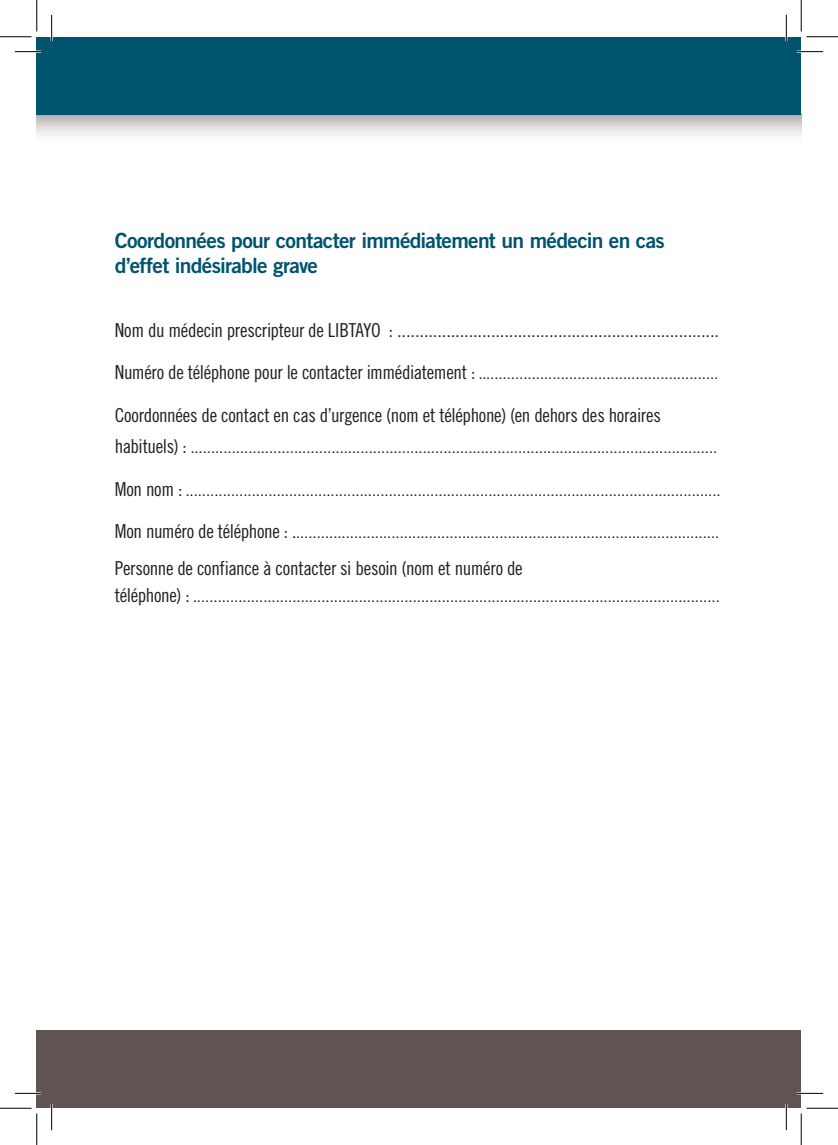
<style>
.page{position:relative;width:838px;height:1145px;background:#fff}
.page>*{position:absolute;margin:0;border:0;box-sizing:border-box;transform-origin:0 0}
.t1{font:21px/25.2px "Trade Gothic LT Pro Bd 2";letter-spacing:-.035em;color:#00546e}
.t2{font:19.25px "Trade Gothic LT Pro Cn 18";letter-spacing:-.015em;color:#231f20}
.t3{font:300 19.25px "Trade Gothic LT Pro";color:#231f20}
.t4{font:300 17.5px "Trade Gothic LT Pro";color:#231f20}
.s1{font-family:"Trade Gothic LT Pro Cn 18";font-weight:400}
.s2{font-family:"Trade Gothic LT Pro Cn 18";font-weight:400;font-size:19.25px}
</style>
<div class="page">
<svg style="left:37px;top:115px;width:764px;height:21px"></svg>
<div style="left:37px;top:1030px;width:764px;height:78px;background:#5f5452"></div>
<div style="left:37px;top:37px;width:764px;height:78px;background:#00546e"></div>
<hr style="left:15px;top:51px;width:26px;height:2px;background:#fff">
<hr style="left:796px;top:51px;width:27px;height:2px;background:#fff">
<hr style="left:15px;top:1092px;width:26px;height:2px;background:#fff">
<hr style="left:796px;top:1092px;width:27px;height:2px;background:#fff">
<hr style="left:51px;top:15px;width:2px;height:26px;background:#fff">
<hr style="left:51px;top:1104px;width:2px;height:26px;background:#fff">
<hr style="left:785px;top:15px;width:2px;height:26px;background:#fff">
<hr style="left:785px;top:1104px;width:2px;height:26px;background:#fff">
<svg style="left:15px;top:51px;width:26px;height:1px"></svg>
<svg style="left:796px;top:51px;width:27px;height:1px"></svg>
<svg style="left:15px;top:1093px;width:26px;height:1px"></svg>
<svg style="left:796px;top:1093px;width:27px;height:1px"></svg>
<svg style="left:51px;top:15px;width:1px;height:26px"></svg>
<svg style="left:51px;top:1104px;width:1px;height:26px"></svg>
<svg style="left:786px;top:15px;width:1px;height:26px"></svg>
<svg style="left:786px;top:1104px;width:1px;height:26px"></svg>
<hr style="left:0;top:36px;width:32px;height:1px;background:#000">
<hr style="left:806px;top:36px;width:31px;height:1px;background:#000">
<hr style="left:0;top:1108px;width:32px;height:1px;background:#000">
<hr style="left:806px;top:1108px;width:31px;height:1px;background:#000">
<hr style="left:36px;top:0;width:1px;height:31px;background:#000">
<hr style="left:36px;top:1113px;width:1px;height:32px;background:#000">
<hr style="left:800px;top:0;width:1px;height:31px;background:#000">
<hr style="left:800px;top:1113px;width:1px;height:32px;background:#000">
<p class="t1" style="left:115px;top:227px;width:551px">Coordonnées pour contacter immédiatement un médecin en cas d’effet indésirable grave</p>
<p class="t3" style="left:115px;top:318px;width:606px"><span class="s1">Nom du médecin prescripteur de LIBTAYO :</span> ........................................................................</p>
<p class="t4" style="left:115px;top:362px;width:605px"><span class="s2">Numéro de téléphone pour le contacter immédiatement :</span> <span class="s1">..</span>........................................................</p>
<p class="t2" style="left:115px;top:403px;width:547px">Coordonnées de contact en cas d’urgence (nom et téléphone) (en dehors des horaires</p>
<p class="t4" style="left:115px;top:437px;width:604px"><span class="s2">habituels) :</span> <span class="s1">.</span>..............................................................................................................................</p>
<p class="t4" style="left:115px;top:479px;width:608px"><span class="s2">Mon nom :</span> <span class="s1">.</span>................................................................................................................................</p>
<p class="t4" style="left:115px;top:522px;width:606px"><span class="s2">Mon numéro de téléphone : .</span>......................................................................................................</p>
<p class="t2" style="left:115px;top:557px;width:409px">Personne de confiance à contacter si besoin (nom et numéro de</p>
<p class="t4" style="left:115px;top:585px;width:607px"><span class="s2">téléphone) :</span> <span class="s1">.</span>..............................................................................................................................</p>
</div>
